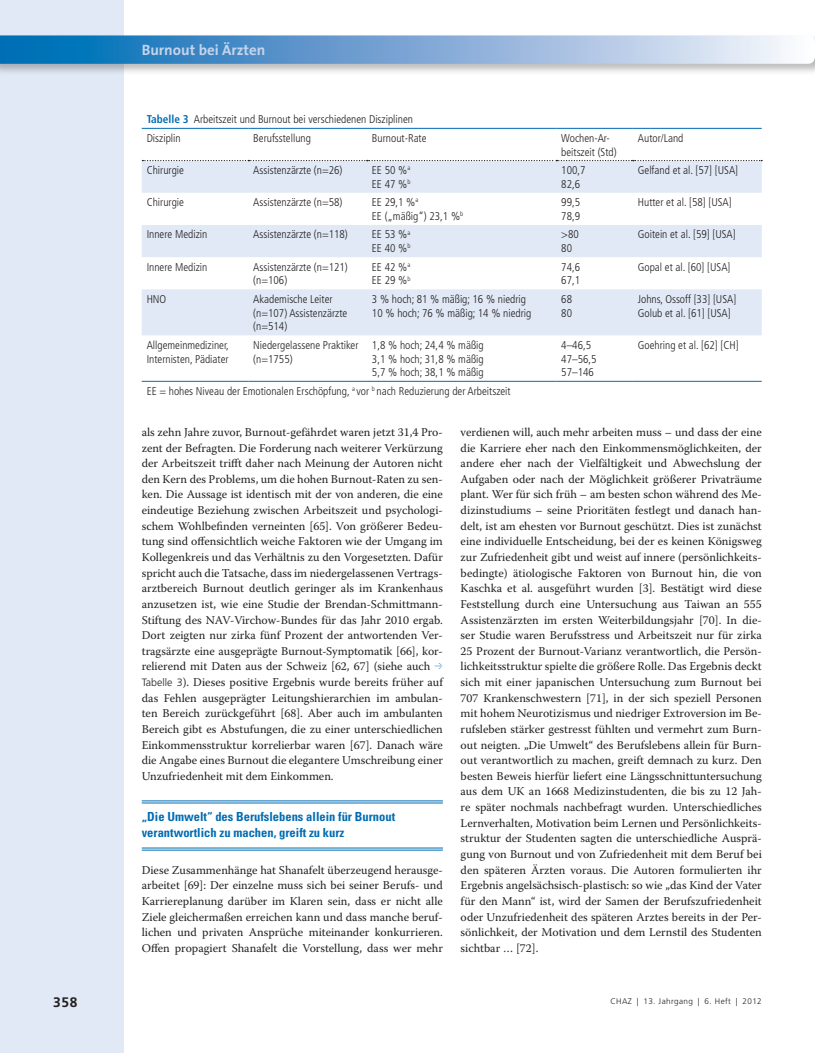
<style>
.page{position:relative;width:815px;height:1053px;background:#fff}
.page>*{position:absolute;margin:0;border:0;box-sizing:border-box;transform-origin:0 0}
.t1{font:700 15px "The Sans";color:#c4d3eb}
.t2{font:700 13.75px "Frutiger LT Std";color:#231f20}
.Überschrift{font:700 condensed 12.5px/16.2px "Univers LT Std";color:#006cb3}
.Grundschrift{font:11.88px/15.6px "Warnock Pro";color:#231f20;text-align:justify}
.Tabelle_Body{font:300 condensed 11.25px/13.8px "Frutiger LT Std";color:#231f20}
.Tabelle_Kopf{font:300 condensed 11.25px "Frutiger LT Std";color:#231f20}
.t3{font:300 8.12px "Frutiger LT Std";letter-spacing:.05em;color:#231f20}
.s1{font-weight:700;color:#006cb3}
.s2{font-family:"Frutiger LT Std";font-weight:300;font-size:10.62px}
</style>
<div class="page">
<div style="left:0;top:0;width:124px;height:1052px;background:#e0e9f5"></div>
<div style="left:0;top:34px;width:815px;height:42px;background:#231f20;opacity:.3"></div>
<svg style="left:0;top:35px;width:815px;height:29px"></svg>
<hr style="left:142px;top:800px;width:301px;height:1px;background:#006cb3">
<hr style="left:142px;top:802px;width:301px;height:1px;background:#006cb3">
<hr style="left:142px;top:847px;width:301px;height:1px;background:#006cb3">
<hr style="left:142px;top:849px;width:301px;height:1px;background:#006cb3">
<svg style="left:142px;top:161px;width:620px;height:174px;fill:#e0e9f5"></svg>
<hr style="left:142px;top:128px;width:106px;height:1px;background:#006cb3">
<hr style="left:248px;top:128px;width:119px;height:1px;background:#006cb3">
<hr style="left:367px;top:128px;width:189px;height:1px;background:#006cb3">
<hr style="left:556px;top:128px;width:77px;height:1px;background:#006cb3">
<hr style="left:633px;top:128px;width:129px;height:1px;background:#006cb3">
<svg style="left:142px;top:160px;width:620px;height:1px"></svg>
<hr style="left:142px;top:381px;width:106px;height:1px;background:#006cb3">
<hr style="left:248px;top:381px;width:119px;height:1px;background:#006cb3">
<hr style="left:367px;top:381px;width:189px;height:1px;background:#006cb3">
<hr style="left:556px;top:381px;width:77px;height:1px;background:#006cb3">
<hr style="left:633px;top:381px;width:129px;height:1px;background:#006cb3">
<p class="t1" style="left:142px;top:38px;width:125px">Burnout bei Ärzten</p>
<p class="Tabelle_Kopf" style="left:147px;top:113px;width:268px"><span class="s1">Tabelle 3</span> Arbeitszeit und Burnout bei verschiedenen Disziplinen</p>
<p class="Tabelle_Body" style="left:147px;top:131px;width:35px">Disziplin</p>
<p class="Tabelle_Body" style="left:253px;top:131px;width:59px">Berufsstellung</p>
<p class="Tabelle_Body" style="left:372px;top:131px;width:56px">Burnout-Rate</p>
<p class="Tabelle_Body" style="left:561px;top:131px;width:57px">Wochen-Ar&shy;beitszeit (Std)</p>
<p class="Tabelle_Body" style="left:638px;top:131px;width:47px">Autor/Land</p>
<p class="Tabelle_Body" style="left:147px;top:163px;width:39px">Chirurgie</p>
<p class="Tabelle_Body" style="left:253px;top:163px;width:91px">Assistenzärzte (n=26)</p>
<p class="Tabelle_Body" style="left:372px;top:163px;width:40px">EE 50 %<sup>a</sup></p>
<p class="Tabelle_Body" style="left:372px;top:177px;width:40px">EE 47 %<sup>b</sup></p>
<p class="Tabelle_Body" style="left:638px;top:163px;width:102px">Gelfand et al. [57] [USA]</p>
<p class="Tabelle_Body" style="left:561px;top:163px;width:26px">100,7</p>
<p class="Tabelle_Body" style="left:561px;top:177px;width:20px">82,6</p>
<p class="Tabelle_Body" style="left:147px;top:195px;width:39px">Chirurgie</p>
<p class="Tabelle_Body" style="left:253px;top:195px;width:91px">Assistenzärzte (n=58)</p>
<p class="Tabelle_Body" style="left:372px;top:195px;width:48px">EE 29,1 %<sup>a</sup></p>
<p class="Tabelle_Body" style="left:372px;top:209px;width:93px">EE („mäßig“) 23,1 %<sup>b</sup></p>
<p class="Tabelle_Body" style="left:147px;top:228px;width:62px">Innere Medizin</p>
<p class="Tabelle_Body" style="left:253px;top:228px;width:96px">Assistenzärzte (n=118)</p>
<p class="Tabelle_Body" style="left:372px;top:228px;width:40px">EE 53 %<sup>a</sup></p>
<p class="Tabelle_Body" style="left:372px;top:241px;width:40px">EE 40 %<sup>b</sup></p>
<p class="Tabelle_Body" style="left:147px;top:260px;width:62px">Innere Medizin</p>
<p class="Tabelle_Body" style="left:253px;top:260px;width:96px">Assistenzärzte (n=121) (n=106)</p>
<p class="Tabelle_Body" style="left:372px;top:260px;width:40px">EE 42 %<sup>a</sup></p>
<p class="Tabelle_Body" style="left:372px;top:274px;width:40px">EE 29 %<sup>b</sup></p>
<p class="Tabelle_Body" style="left:147px;top:292px;width:21px">HNO</p>
<p class="Tabelle_Body" style="left:253px;top:292px;width:95px">Akademische Leiter (n=107) Assistenzärzte (n=514)</p>
<p class="Tabelle_Body" style="left:372px;top:292px;width:156px">3 % hoch; 81 % mäßig; 16 % niedrig</p>
<p class="Tabelle_Body" style="left:372px;top:306px;width:161px">10 % hoch; 76 % mäßig; 14 % niedrig</p>
<p class="Tabelle_Body" style="left:147px;top:338px;width:84px">Allgemeinmediziner,<br>Internisten, Pädiater</p>
<p class="Tabelle_Body" style="left:253px;top:338px;width:107px">Niedergelassene Praktiker (n=1755)</p>
<p class="Tabelle_Body" style="left:372px;top:338px;width:113px">1,8 % hoch; 24,4 % mäßig</p>
<p class="Tabelle_Body" style="left:372px;top:352px;width:113px">3,1 % hoch; 31,8 % mäßig</p>
<p class="Tabelle_Body" style="left:372px;top:365px;width:113px">5,7 % hoch; 38,1 % mäßig</p>
<p class="Tabelle_Body" style="left:147px;top:384px;width:365px">EE = hohes Niveau der Emotionalen Erschöpfung, <sup>a</sup> vor <sup>b</sup> nach Reduzierung der Arbeitszeit</p>
<p class="Tabelle_Body" style="left:561px;top:195px;width:20px">99,5</p>
<p class="Tabelle_Body" style="left:561px;top:209px;width:20px">78,9</p>
<p class="Tabelle_Body" style="left:561px;top:228px;width:19px">&gt;80</p>
<p class="Tabelle_Body" style="left:561px;top:241px;width:12px">80</p>
<p class="Tabelle_Body" style="left:561px;top:260px;width:20px">74,6</p>
<p class="Tabelle_Body" style="left:561px;top:274px;width:20px">67,1</p>
<p class="Tabelle_Body" style="left:561px;top:292px;width:12px">68</p>
<p class="Tabelle_Body" style="left:561px;top:306px;width:12px">80</p>
<p class="Tabelle_Body" style="left:561px;top:338px;width:31px">4–46,5</p>
<p class="Tabelle_Body" style="left:561px;top:352px;width:37px">47–56,5</p>
<p class="Tabelle_Body" style="left:561px;top:365px;width:34px">57–146</p>
<p class="Tabelle_Body" style="left:638px;top:195px;width:95px">Hutter et al. [58] [USA]</p>
<p class="Tabelle_Body" style="left:638px;top:228px;width:99px">Goitein et al. [59] [USA]</p>
<p class="Tabelle_Body" style="left:638px;top:260px;width:94px">Gopal et al. [60] [USA]</p>
<p class="Tabelle_Body" style="left:638px;top:292px;width:100px">Johns, Ossoff [33] [USA]<br>Golub et al. [61] [USA]</p>
<p class="Tabelle_Body" style="left:638px;top:338px;width:102px">Goehring et al. [62] [CH]</p>
<p class="Grundschrift" style="left:142px;top:424px;width:303px;text-align:left">als zehn Jahre zuvor, Burnout-gefährdet waren jetzt 31,4 Pro&shy;zent der Befragten. Die Forderung nach weiterer Verkürzung der Arbeitszeit trifft daher nach Meinung der Autoren nicht den Kern des Problems, um die hohen Burnout-Raten zu sen&shy;ken. Die Aussage ist identisch mit der von anderen, die eine eindeutige Beziehung zwischen Arbeitszeit und psychologi&shy;schem Wohlbefinden verneinten [65]. Von größerer Bedeu&shy;tung sind offensichtlich weiche Faktoren wie der Umgang im Kollegenkreis und das Verhältnis zu den Vorgesetzten. Dafür spricht auch die Tatsache, dass im niedergelassenen Vertrags&shy;arztbereich Burnout deutlich geringer als im Krankenhaus anzusetzen ist, wie eine Studie der Brendan-Schmittmann-Stiftung des NAV-Virchow-Bundes für das Jahr 2010 ergab.<br>Dort zeigten nur zirka fünf Prozent der antwortenden Ver&shy;tragsärzte eine ausgeprägte Burnout-Symptomatik [66], kor&shy;relierend mit Daten aus der Schweiz [62, 67] (siehe auch <span class="s2">Tabelle 3</span>). Dieses positive Ergebnis wurde bereits früher auf das Fehlen ausgeprägter Leitungshierarchien im ambulan&shy;ten Bereich zurückgeführt [68]. Aber auch im ambulanten Bereich gibt es Abstufungen, die zu einer unterschiedlichen Einkommensstruktur korrelierbar waren [67]. Danach wäre die Angabe eines Burnout die elegantere Umschreibung einer Unzufriedenheit mit dem Einkommen.</p>
<p class="Überschrift" style="left:142px;top:808px;width:255px">„Die Umwelt“ des Berufslebens allein für Burnout verantwortlich zu machen, greift zu kurz</p>
<p class="Grundschrift" style="left:142px;top:861px;width:303px">Diese Zusammenhänge hat Shanafelt überzeugend herausge&shy;arbeitet [69]: Der einzelne muss sich bei seiner Berufs- und Karriereplanung darüber im Klaren sein, dass er nicht alle Ziele gleichermaßen erreichen kann und dass manche beruf&shy;lichen und privaten Ansprüche miteinander konkurrieren.<br>Offen propagiert Shanafelt die Vorstellung, dass wer mehr</p>
<p class="Grundschrift" style="left:461px;top:424px;width:303px">verdienen will, auch mehr arbeiten muss – und dass der eine die Karriere eher nach den Einkommensmöglichkeiten, der andere eher nach der Vielfältigkeit und Abwechslung der Aufgaben oder nach der Möglichkeit größerer Privaträume plant. Wer für sich früh – am besten schon während des Me&shy;dizinstudiums – seine Prioritäten festlegt und danach han&shy;delt, ist am ehesten vor Burnout geschützt. Dies ist zunächst eine individuelle Entscheidung, bei der es keinen Königsweg zur Zufriedenheit gibt und weist auf innere (persönlichkeits&shy;bedingte) ätiologische Faktoren von Burnout hin, die von Kaschka et al. ausgeführt wurden [3]. Bestätigt wird diese Feststellung durch eine Untersuchung aus Taiwan an 555<br>Assistenzärzten im ersten Weiterbildungsjahr [70]. In die&shy;ser Studie waren Berufsstress und Arbeitszeit nur für zirka 25 Prozent der Burnout-Varianz verantwortlich, die Persön&shy;lichkeitsstruktur spielte die größere Rolle. Das Ergebnis deckt sich mit einer japanischen Untersuchung zum Burnout bei 707 Krankenschwestern [71], in der sich speziell Personen mit hohem Neurotizismus und niedriger Extroversion im Be&shy;rufsleben stärker gestresst fühlten und vermehrt zum Burn&shy;out neigten. „Die Umwelt“ des Berufslebens allein für Burn&shy;out verantwortlich zu machen, greift demnach zu kurz. Den besten Beweis hierfür liefert eine Längsschnittuntersuchung aus dem UK an 1668 Medizinstudenten, die bis zu 12 Jah&shy;re später nochmals nachbefragt wurden. Unterschiedliches Lernverhalten, Motivation beim Lernen und Persönlichkeits&shy;struktur der Studenten sagten die unterschiedliche Ausprä&shy;gung von Burnout und von Zufriedenheit mit dem Beruf bei den späteren Ärzten voraus. Die Autoren formulierten ihr Ergebnis angelsächsisch-plastisch: so wie „das Kind der Vater für den Mann“ ist, wird der Samen der Berufszufriedenheit oder Unzufriedenheit des späteren Arztes bereits in der Per&shy;sönlichkeit, der Motivation und dem Lernstil des Studenten sichtbar … [72].</p>
<p class="t2" style="left:53px;top:994px;width:26px">358</p>
<p class="t3" style="left:610px;top:996px;width:153px">CHAZ | 13. Jahrgang | 6. Heft | 2012</p>
</div>
